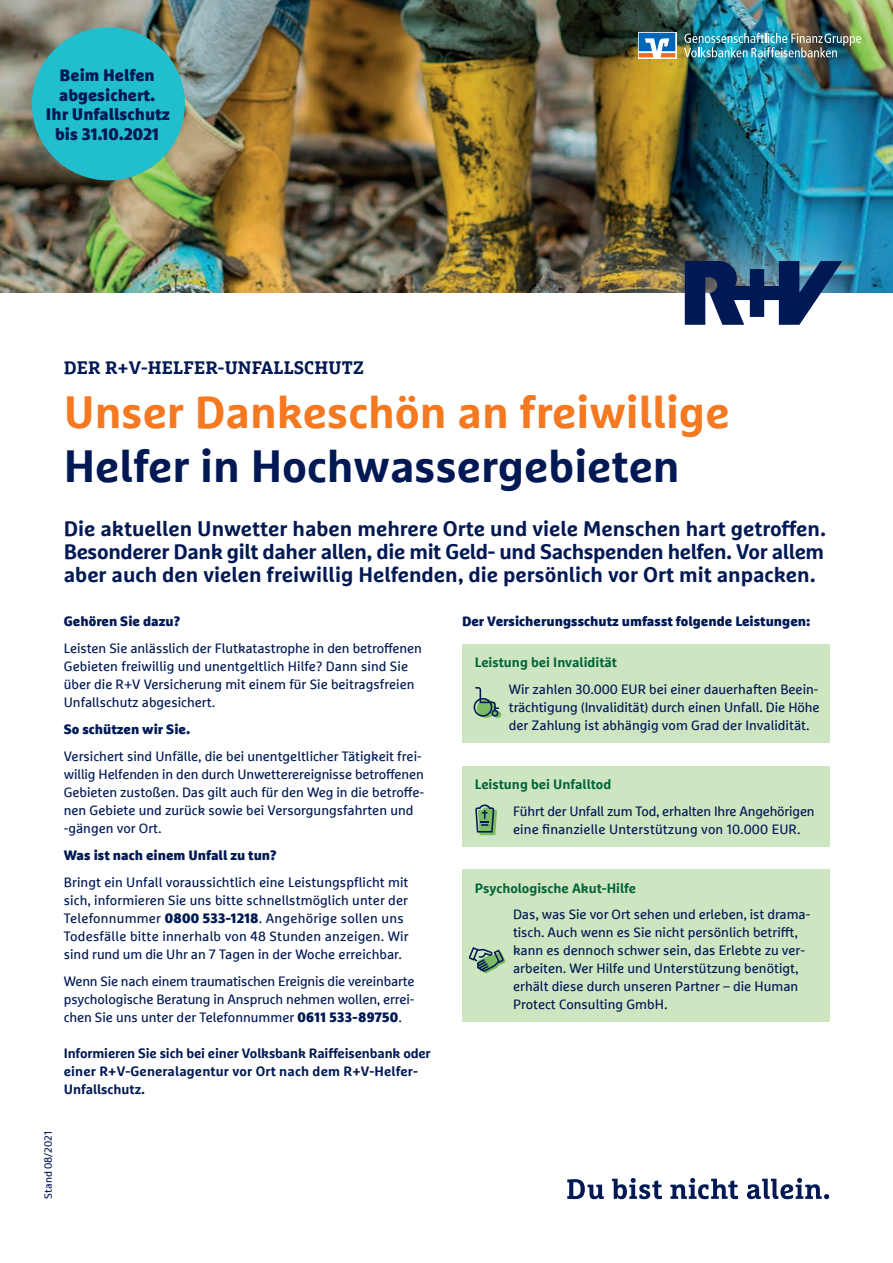
<style>
.page{position:relative;width:893px;height:1263px;background:#fff}
.page>*{position:absolute;margin:0;border:0;box-sizing:border-box;transform-origin:0 0}
.t1{font:700 45px "Marselisfor Ru V";color:#f47921}
.t2{font:700 45px "Marselisfor Ru V";color:#001954}
.t3{font:700 21px/23.1px "Marselisfor Ru V";color:#001954;text-align:justify}
.t4{font:700 18px "Marselisfor Ru V Slab";letter-spacing:.01em;color:#001954}
.t5{font:900 16.5px/19.8px "Marselisfor Ru V";color:#001954;text-align:center}
.t6{font:13.5px/18px "Marselisfor Ru V";color:#001954}
.t7{font:700 13.5px/18px "Marselisfor Ru V";letter-spacing:-.01em;color:#001954}
.t8{font:900 13.5px "Marselisfor Ru V";color:#001954}
.t9{font:700 13.5px "Marselisfor Ru V";color:#006436}
.t10{font:10.5px "Marselisfor Ru V";color:#001954}
.s1{font-weight:900}
</style>
<div class="page">
<img style="left:0;top:0;width:893px;height:293px">
<div style="left:32px;top:27px;width:153px;height:153px;background:#21bece;border-radius:50%"></div>
<div style="left:462px;top:644px;width:367px;height:99px;background:#cde5c1"></div>
<div style="left:462px;top:766px;width:367px;height:80px;background:#cde5c1"></div>
<div style="left:462px;top:869px;width:367px;height:153px;background:#cde5c1"></div>
<svg style="left:567px;top:1179px;width:37px;height:20px"></svg>
<svg style="left:612px;top:1178px;width:50px;height:21px"></svg>
<svg style="left:670px;top:1178px;width:68px;height:21px"></svg>
<svg style="left:747px;top:1178px;width:82px;height:21px"></svg>
<div style="left:625px;top:203px;width:268px;height:180px;background:#fff;opacity:.8"></div>
<svg style="left:685px;top:261px;width:157px;height:64px"></svg>
<svg style="left:474px;top:687px;width:27px;height:31px"></svg>
<svg style="left:475px;top:804px;width:22px;height:31px"></svg>
<svg style="left:469px;top:947px;width:37px;height:26px"></svg>
<img style="left:684px;top:33px;width:177px;height:24px">
<svg style="left:638px;top:32px;width:38px;height:26px"></svg>
<svg style="left:639px;top:33px;width:36px;height:24px"></svg>
<p class="t5" style="left:46px;top:65px;width:125px">Beim Helfen abgesichert.<br>Ihr Unfallschutz bis 31.10.2021</p>
<h3 class="t4" style="left:64px;top:356px;width:302px">DER R+V-HELFER-UNFALLSCHUTZ</h3>
<h1 class="t1" style="left:64px;top:384px;width:667px">Unser Dankeschön an freiwillige</h1>
<h1 class="t2" style="left:64px;top:438px;width:617px">Helfer in Hochwassergebieten</h1>
<p class="t3" style="left:64px;top:516px;width:763px">Die aktuellen Unwetter haben mehrere Orte und viele Menschen hart getroffen.<br>Besonderer Dank gilt daher allen, die mit Geld- und Sachspenden helfen. Vor allem aber auch den vielen freiwillig Helfenden, die persönlich vor Ort mit anpacken.</p>
<p class="t8" style="left:64px;top:613px;width:118px">Gehören Sie dazu?</p>
<p class="t6" style="left:64px;top:639px;width:360px">Leisten Sie anlässlich der Flutkatastrophe in den betroffenen Gebieten freiwillig und unentgeltlich Hilfe? Dann sind Sie über die R+V Versicherung mit einem für Sie beitragsfreien Unfallschutz abgesichert.</p>
<p class="t8" style="left:64px;top:721px;width:128px">So schützen wir Sie.</p>
<p class="t6" style="left:64px;top:747px;width:362px">Versichert sind Unfälle, die bei unentgeltlicher Tätigkeit frei&shy;willig Helfenden in den durch Unwetterereignisse betroffenen Gebieten zustoßen. Das gilt auch für den Weg in die betroffe&shy;nen Gebiete und zurück sowie bei Versorgungsfahrten und -gängen vor Ort.</p>
<p class="t8" style="left:64px;top:846px;width:215px">Was ist nach einem Unfall zu tun?</p>
<p class="t6" style="left:64px;top:873px;width:347px">Bringt ein Unfall voraussichtlich eine Leistungspflicht mit sich, informieren Sie uns bitte schnellstmöglich unter der Telefonnummer <span class="s1">0800 533-1218</span>. Angehörige sollen uns Todesfälle bitte innerhalb von 48 Stunden anzeigen. Wir sind rund um die Uhr an 7 Tagen in der Woche erreichbar.</p>
<p class="t6" style="left:64px;top:972px;width:352px;text-align:justify">Wenn Sie nach einem traumatischen Ereignis die vereinbarte psychologische Beratung in Anspruch nehmen wollen, errei&shy;chen Sie uns unter der Telefonnummer <span class="s1">0611 533-89750</span>.</p>
<p class="t8" style="left:462px;top:613px;width:350px">Der Versicherungsschutz umfasst folgende Leistungen:</p>
<p class="t9" style="left:475px;top:654px;width:144px">Leistung bei Invalidität</p>
<p class="t6" style="left:509px;top:680px;width:312px;text-align:justify">Wir zahlen 30.000 EUR bei einer dauerhaften Beein&shy;trächtigung (Invalidität) durch einen Unfall. Die Höhe der Zahlung ist abhängig vom Grad der Invalidität.</p>
<p class="t9" style="left:475px;top:776px;width:138px">Leistung bei Unfalltod</p>
<p class="t6" style="left:513px;top:802px;width:303px">Führt der Unfall zum Tod, erhalten Ihre Angehörigen eine finanzielle Unterstützung von 10.000 EUR.</p>
<p class="t9" style="left:475px;top:879px;width:163px">Psychologische Akut-Hilfe</p>
<p class="t6" style="left:513px;top:905px;width:299px">Das, was Sie vor Ort sehen und erleben, ist drama&shy;tisch. Auch wenn es Sie nicht persönlich betrifft, kann es dennoch schwer sein, das Erlebte zu ver&shy;arbeiten. Wer Hilfe und Unterstützung benötigt, erhält diese durch unseren Partner – die Human Protect Consulting GmbH.</p>
<p class="t7" style="left:64px;top:1044px;width:368px">Informieren Sie sich bei einer Volksbank Raiffeisenbank oder einer R+V-Generalagentur vor Ort nach dem R+V-Helfer-<br>Unfallschutz.</p>
<p class="t10" style="left:42px;top:1199px;width:69px;rotate:-90deg">Stand 08/2021</p>
</div>
